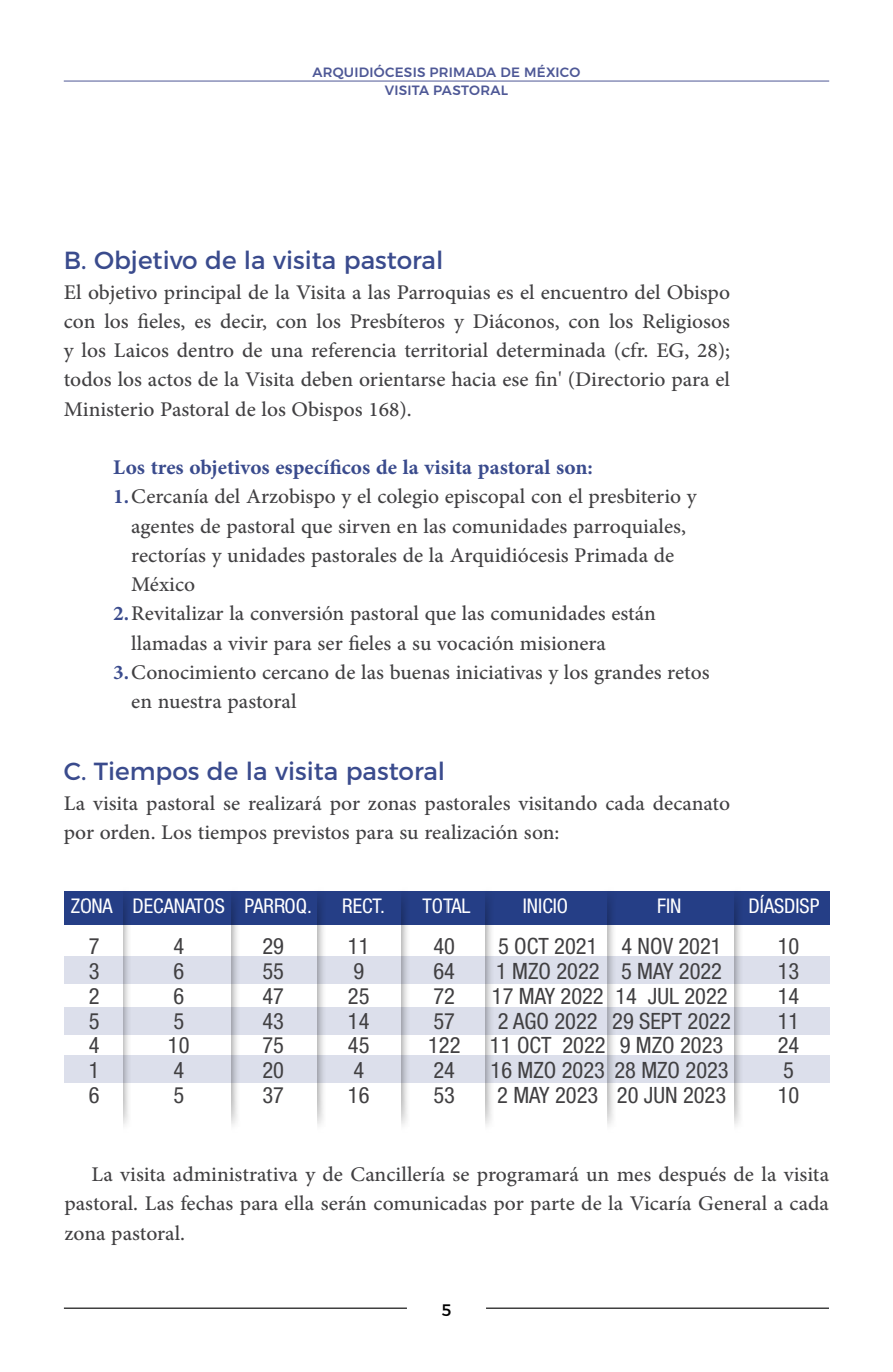
<style>
.page{position:relative;width:893px;height:1372px;background:#fff}
.page>*{position:absolute;margin:0;border:0;box-sizing:border-box;transform-origin:0 0}
.t1{font:29.25px/29.2px "Adobe Arabic";color:#414042;text-align:justify}
.t2{font:700 29.25px "Adobe Arabic";color:#3a4b8d}
.t3{font:24.75px "Montserrat";color:#3a4b8d}
.t4{font:condensed 22.5px "Helvetica Neue LT Std";color:#414042}
.t5{font:condensed 20.25px "Helvetica Neue LT Std";color:#fff}
.t6{font:16.65px "Montserrat Alternates";color:#000}
.t7{font:500 13.5px/18px "Montserrat";letter-spacing:.015em;color:#4e5896;text-align:center}
.s1{font-weight:700;color:#3a4b8d}
</style>
<div class="page">
<hr style="left:64px;top:1307px;width:343px;height:1px;background:#000">
<hr style="left:486px;top:1307px;width:343px;height:1px;background:#000">
<hr style="left:64px;top:81px;width:765px;height:1px;background:#4e5896">
<div style="left:64px;top:956px;width:765px;height:27px;background:#dcdfeb"></div>
<div style="left:64px;top:1006px;width:765px;height:27px;background:#dcdfeb"></div>
<div style="left:64px;top:1055px;width:765px;height:27px;background:#dcdfeb"></div>
<div style="left:64px;top:891px;width:766px;height:33px;background:#253e86"></div>
<div style="left:100px;top:885px;width:32px;height:248px;background:#000;opacity:.35"></div>
<svg style="left:98px;top:891px;width:24px;height:242px"></svg>
<div style="left:209px;top:885px;width:31px;height:248px;background:#000;opacity:.35"></div>
<svg style="left:207px;top:891px;width:24px;height:242px"></svg>
<div style="left:294px;top:885px;width:32px;height:248px;background:#000;opacity:.35"></div>
<svg style="left:292px;top:891px;width:24px;height:242px"></svg>
<div style="left:379px;top:885px;width:31px;height:248px;background:#000;opacity:.35"></div>
<svg style="left:376px;top:891px;width:25px;height:242px"></svg>
<div style="left:463px;top:885px;width:31px;height:248px;background:#000;opacity:.35"></div>
<svg style="left:461px;top:891px;width:24px;height:242px"></svg>
<div style="left:585px;top:885px;width:32px;height:248px;background:#000;opacity:.35"></div>
<svg style="left:583px;top:891px;width:24px;height:242px"></svg>
<div style="left:712px;top:885px;width:31px;height:248px;background:#000;opacity:.35"></div>
<svg style="left:709px;top:891px;width:25px;height:242px"></svg>
<p class="t7" style="left:313px;top:62px;width:269px">ARQUIDIÓCESIS PRIMADA DE MÉXICO<br>VISITA PASTORAL</p>
<p class="t3" style="left:64px;top:241px;width:381px">B. Objetivo de la visita pastoral</p>
<p class="t1" style="left:64px;top:274px;width:668px">El objetivo principal de la Visita a las Parroquias es el encuentro del Obispo con los fieles, es decir, con los Presbíteros y Diáconos, con los Religiosos y los Laicos dentro de una referencia territorial determinada (cfr. EG, 28); todos los actos de la Visita deben orientarse hacia ese fin' (Directorio para el Ministerio Pastoral de los Obispos 168).</p>
<p class="t2" style="left:113px;top:447px;width:481px">Los tres objetivos específicos de la visita pastoral son:</p>
<p class="t1" style="left:113px;top:478px;width:585px"><span class="s1">1.</span>Cercanía del Arzobispo y el colegio episcopal con el presbiterio y</p>
<p class="t1" style="left:131px;top:508px;width:556px">agentes de pastoral que sirven en las comunidades parroquiales,</p>
<p class="t1" style="left:131px;top:537px;width:545px">rectorías y unidades pastorales de la Arquidiócesis Primada de</p>
<p class="t1" style="left:131px;top:566px;width:65px">México</p>
<p class="t1" style="left:113px;top:595px;width:544px"><span class="s1">2.</span>Revitalizar la conversión pastoral que las comunidades están</p>
<p class="t1" style="left:131px;top:625px;width:476px">llamadas a vivir para ser fieles a su vocación misionera</p>
<p class="t1" style="left:113px;top:654px;width:598px"><span class="s1">3.</span>Conocimiento cercano de las buenas iniciativas y los grandes retos</p>
<p class="t1" style="left:131px;top:683px;width:167px">en nuestra pastoral</p>
<p class="t3" style="left:64px;top:751px;width:383px">C. Tiempos de la visita pastoral</p>
<p class="t1" style="left:64px;top:784px;width:668px">La visita pastoral se realizará por zonas pastorales visitando cada decanato por orden. Los tiempos previstos para su realización son:</p>
<p class="t5" style="left:71px;top:894px;width:243px">ZONA DECANATOS PARROQ.</p>
<p class="t5" style="left:342px;top:894px;width:44px">RECT.</p>
<p class="t5" style="left:422px;top:894px;width:50px">TOTAL</p>
<p class="t5" style="left:523px;top:894px;width:47px">INICIO</p>
<p class="t5" style="left:657px;top:894px;width:26px">FIN</p>
<p class="t5" style="left:749px;top:894px;width:72px">DÍASDISP</p>
<p class="t4" style="left:89px;top:933px;width:12px">7</p>
<p class="t4" style="left:173px;top:933px;width:12px">4</p>
<p class="t4" style="left:262px;top:933px;width:23px">29</p>
<p class="t4" style="left:348px;top:933px;width:23px">11</p>
<p class="t4" style="left:433px;top:933px;width:23px">40</p>
<p class="t4" style="left:498px;top:933px;width:225px">5 OCT 2021 4 NOV 2021</p>
<p class="t4" style="left:778px;top:933px;width:23px">10</p>
<p class="t4" style="left:89px;top:958px;width:12px">3</p>
<p class="t4" style="left:173px;top:958px;width:12px">6</p>
<p class="t4" style="left:262px;top:958px;width:23px">55</p>
<p class="t4" style="left:353px;top:958px;width:12px">9</p>
<p class="t4" style="left:433px;top:958px;width:23px">64</p>
<p class="t4" style="left:496px;top:958px;width:228px">1 MZO 2022 5 MAY 2022</p>
<p class="t4" style="left:778px;top:958px;width:23px">13</p>
<p class="t4" style="left:89px;top:982px;width:12px">2</p>
<p class="t4" style="left:173px;top:982px;width:12px">6</p>
<p class="t4" style="left:262px;top:982px;width:23px">47</p>
<p class="t4" style="left:348px;top:982px;width:23px">25</p>
<p class="t4" style="left:433px;top:982px;width:23px">72</p>
<p class="t4" style="left:492px;top:982px;width:237px">17 MAY 2022 14 JUL 2022</p>
<p class="t4" style="left:778px;top:982px;width:23px">14</p>
<p class="t4" style="left:89px;top:1007px;width:12px">5</p>
<p class="t4" style="left:173px;top:1007px;width:12px">5</p>
<p class="t4" style="left:262px;top:1007px;width:23px">43</p>
<p class="t4" style="left:348px;top:1007px;width:23px">14</p>
<p class="t4" style="left:433px;top:1007px;width:23px">57</p>
<p class="t4" style="left:498px;top:1007px;width:234px">2 AGO 2022 29 SEPT 2022</p>
<p class="t4" style="left:778px;top:1007px;width:23px">11</p>
<p class="t4" style="left:89px;top:1032px;width:12px">4</p>
<p class="t4" style="left:168px;top:1032px;width:23px">10</p>
<p class="t4" style="left:262px;top:1032px;width:23px">75</p>
<p class="t4" style="left:348px;top:1032px;width:23px">45</p>
<p class="t4" style="left:428px;top:1032px;width:34px">122</p>
<p class="t4" style="left:490px;top:1032px;width:235px">11 OCT 2022 9 MZO 2023</p>
<p class="t4" style="left:778px;top:1032px;width:23px">24</p>
<p class="t4" style="left:89px;top:1057px;width:12px">1</p>
<p class="t4" style="left:173px;top:1057px;width:12px">4</p>
<p class="t4" style="left:262px;top:1057px;width:23px">20</p>
<p class="t4" style="left:353px;top:1057px;width:12px">4</p>
<p class="t4" style="left:433px;top:1057px;width:23px">24</p>
<p class="t4" style="left:491px;top:1057px;width:240px">16 MZO 2023 28 MZO 2023</p>
<p class="t4" style="left:783px;top:1057px;width:12px">5</p>
<p class="t4" style="left:89px;top:1081px;width:12px">6</p>
<p class="t4" style="left:173px;top:1081px;width:12px">5</p>
<p class="t4" style="left:262px;top:1081px;width:23px">37</p>
<p class="t4" style="left:348px;top:1081px;width:23px">16</p>
<p class="t4" style="left:433px;top:1081px;width:23px">53</p>
<p class="t4" style="left:497px;top:1081px;width:230px">2 MAY 2023 20 JUN 2023</p>
<p class="t4" style="left:778px;top:1081px;width:23px">10</p>
<p class="t1" style="left:64px;top:1156px;width:766px;text-indent:27px">La visita administrativa y de Cancillería se programará un mes después de la visita pastoral. Las fechas para ella serán comunicadas por parte de la Vicaría General a cada zona pastoral.</p>
<p class="t6" style="left:442px;top:1296px;width:11px">5</p>
</div>
